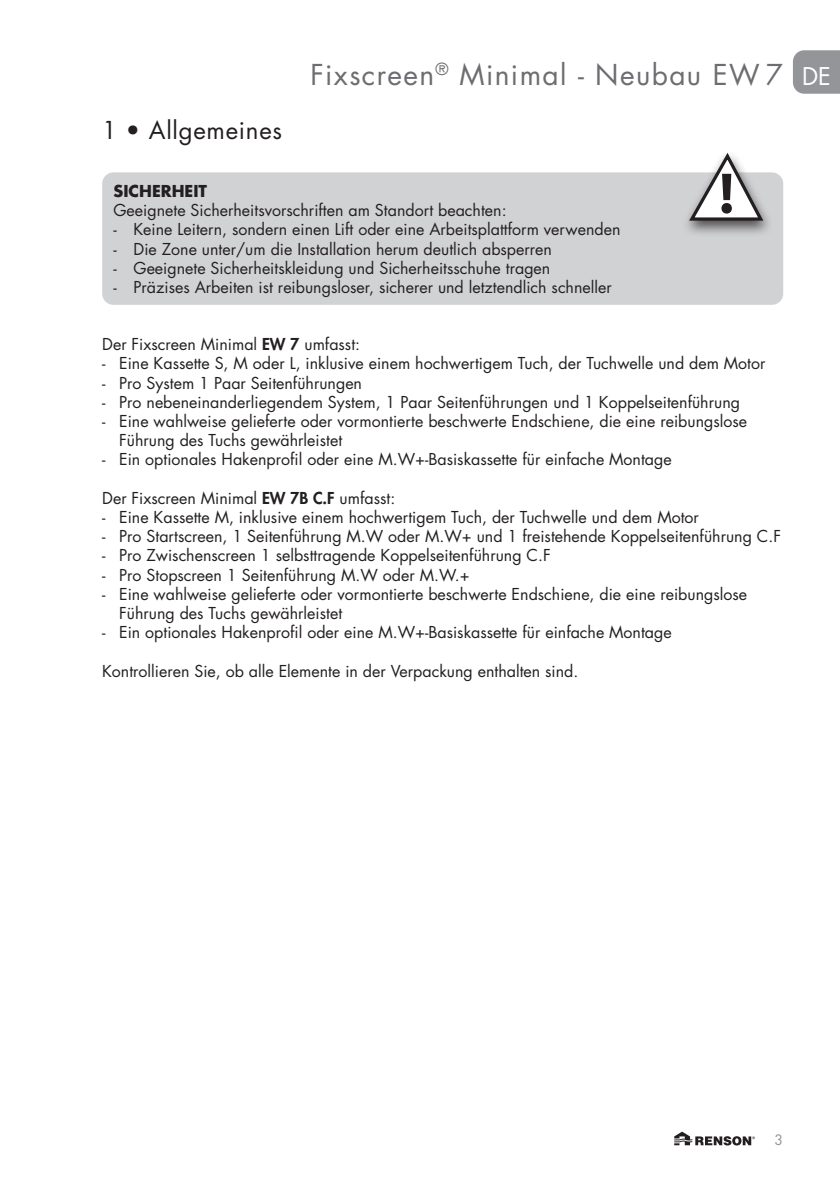
<style>
.page{position:relative;width:840px;height:1191px;background:#fff}
.page>*{position:absolute;margin:0;border:0;box-sizing:border-box;transform-origin:0 0}
.t1{font:28px "Futura Std";letter-spacing:.05em;color:#6c6d70}
.T1{font:24px "Futura Std";letter-spacing:.03em;color:#231f20}
.body{font:16px/19.2px "Futura Std";color:#231f20}
.opgelet{font:700 16px "Futura Std";color:#231f20}
.t2{font:14px "Futura Std";color:#939598}
.s1{font-size:23.8px;color:#fff}
.s2{font-weight:800}
</style>
<div class="page">
<svg style="left:793px;top:50px;width:46px;height:44px;background:#97999c"></svg>
<svg style="left:674px;top:1131px;width:80px;height:14px"></svg>
<div style="left:102px;top:172px;width:680px;height:133px;background:#d1d2d4;border-radius:11px"></div>
<div style="left:681px;top:149px;width:93px;height:88px;background:#231f20;opacity:.75"></div>
<svg style="left:688px;top:152px;width:75px;height:69px"></svg>
<p class="T1" style="left:102px;top:115px;width:181px">1 • Allgemeines</p>
<h1 class="t1" style="left:310px;top:57px;width:521px">Fixscreen<sup>®</sup> Minimal - Neubau EW 7 <span class="s1">de</span></h1>
<p class="opgelet" style="left:113px;top:180px;width:95px">SICHERHEIT</p>
<p class="body" style="left:113px;top:201px;width:394px">Geeignete Sicherheitsvorschriften am Standort beachten:</p>
<p class="body" style="left:113px;top:220px;width:508px">- Keine Leitern, sondern einen Lift oder eine Arbeitsplattform verwenden</p>
<p class="body" style="left:113px;top:239px;width:440px">- Die Zone unter/um die Installation herum deutlich absperren</p>
<p class="body" style="left:113px;top:258px;width:438px">- Geeignete Sicherheitskleidung und Sicherheitsschuhe tragen</p>
<p class="body" style="left:113px;top:278px;width:499px">- Präzises Arbeiten ist reibungsloser, sicherer und letztendlich schneller</p>
<p class="body" style="left:102px;top:335px;width:259px">Der Fixscreen Minimal <span class="s2">EW 7</span> umfasst:</p>
<p class="body" style="left:102px;top:354px;width:664px">- Eine Kassette S, M oder L, inklusive einem hochwertigem Tuch, der Tuchwelle und dem Motor</p>
<p class="body" style="left:102px;top:373px;width:261px">- Pro System 1 Paar Seitenführungen</p>
<p class="body" style="left:102px;top:392px;width:639px">- Pro nebeneinanderliegendem System, 1 Paar Seitenführungen und 1 Koppelseitenführung</p>
<p class="body" style="left:119px;top:412px;width:629px;text-indent:-17px">- Eine wahlweise gelieferte oder vormontierte beschwerte Endschiene, die eine reibungslose<br>Führung des Tuchs gewährleistet</p>
<p class="body" style="left:102px;top:450px;width:571px">- Ein optionales Hakenprofil oder eine M.W+-Basiskassette für einfache Montage</p>
<p class="body" style="left:102px;top:488px;width:294px">Der Fixscreen Minimal <span class="s2">EW 7B C.F</span> umfasst:</p>
<p class="body" style="left:102px;top:508px;width:598px">- Eine Kassette M, inklusive einem hochwertigem Tuch, der Tuchwelle und dem Motor</p>
<p class="body" style="left:102px;top:527px;width:680px">- Pro Startscreen, 1 Seitenführung M.W oder M.W+ und 1 freistehende Koppelseitenführung C.F</p>
<p class="body" style="left:102px;top:546px;width:450px">- Pro Zwischenscreen 1 selbsttragende Koppelseitenführung C.F</p>
<p class="body" style="left:102px;top:565px;width:369px">- Pro Stopscreen 1 Seitenführung M.W oder M.W.+</p>
<p class="body" style="left:119px;top:584px;width:629px;text-indent:-17px">- Eine wahlweise gelieferte oder vormontierte beschwerte Endschiene, die eine reibungslose<br>Führung des Tuchs gewährleistet</p>
<p class="body" style="left:102px;top:623px;width:571px">- Ein optionales Hakenprofil oder eine M.W+-Basiskassette für einfache Montage</p>
<p class="body" style="left:102px;top:661px;width:477px">Kontrollieren Sie, ob alle Elemente in der Verpackung enthalten sind.</p>
<p class="t2" style="left:774px;top:1131px;width:10px">3</p>
</div>
